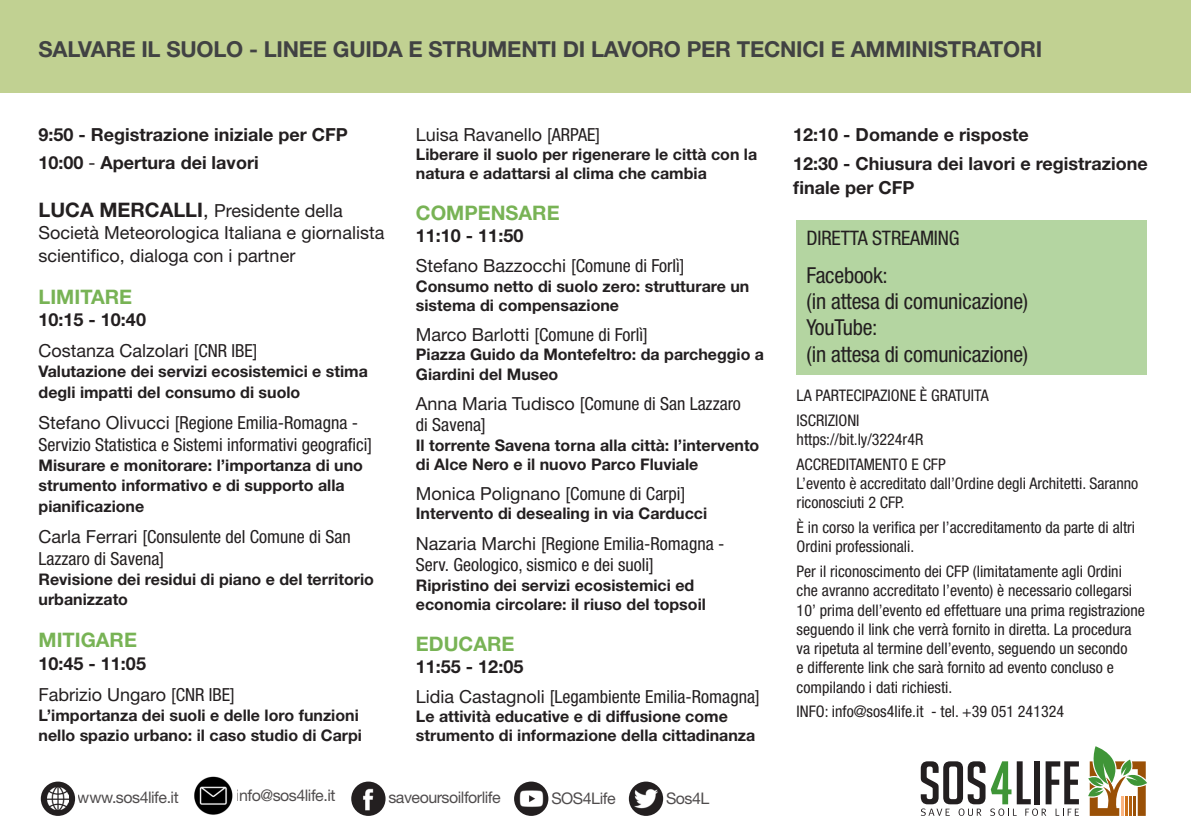
<style>
.page{position:relative;width:1191px;height:840px;background:#fff}
.page>*{position:absolute;margin:0;border:0;box-sizing:border-box;transform-origin:0 0}
.t1{font:700 22px "Helvetica Neue LT Std";letter-spacing:-.01em;color:#414243}
.ora{font:condensed 22px "Helvetica Neue LT Std";letter-spacing:-.01em;color:#231f20}
.Sessione{font:700 20px "Helvetica Neue LT Std";color:#78b355}
.ora-2{font:condensed 20px "Helvetica Neue LT Std";letter-spacing:-.01em;color:#231f20}
.ora-3{font:700 20px "Helvetica Neue LT Std";color:#78b355}
.relatore{font:condensed 18px/22.6px "Helvetica Neue LT Std";color:#231f20}
.relatore-2{font:18px/22.6px "Helvetica Neue LT Std";color:#231f20}
.relatore-3{font:700 18px/23.6px "Helvetica Neue LT Std";color:#231f20}
.ora-4{font:700 18px "Helvetica Neue LT Std";color:#231f20}
.Intervento{font:700 16px/19.2px "Helvetica Neue LT Std";color:#231f20}
.t2{font:condensed 16px/19.2px "Helvetica Neue LT Std";color:#231f20}
.t3{font:16px "Helvetica Neue LT Std";letter-spacing:-.03em;color:#231f20}
.s1{font-weight:400}
.s2{font-weight:700;font-size:20px}
.s3{font-size:20px}
.s4{font-stretch:condensed}
.s5{font-stretch:normal}
</style>
<div class="page">
<div style="left:0;top:0;width:1191px;height:92px;background:#c1d192"></div>
<svg style="left:920px;top:761px;width:159px;height:54px"></svg>
<svg style="left:1088px;top:746px;width:59px;height:69px"></svg>
<img style="left:514px;top:781px;width:34px;height:34px;border-radius:17px">
<div style="left:41px;top:781px;width:34px;height:34px;background:#231f20;border-radius:50%"></div>
<img style="left:47px;top:787px;width:22px;height:22px">
<img style="left:351px;top:782px;width:34px;height:33px">
<div style="left:629px;top:781px;width:34px;height:34px;background:#231f20;border-radius:50%"></div>
<img style="left:632px;top:784px;width:28px;height:28px">
<img style="left:194px;top:776px;width:39px;height:39px">
<div style="left:797px;top:220px;width:350px;height:154px;background:#b4d5a1"></div>
<p class="t1" style="left:39px;top:35px;width:1005px">SALVARE IL SUOLO - LINEE GUIDA E STRUMENTI DI LAVORO PER TECNICI E AMMINISTRATORI</p>
<p class="relatore-3" style="left:39px;top:122px;width:311px">9:50 - Registrazione iniziale per CFP</p>
<p class="relatore-3" style="left:39px;top:150px;width:222px">10:00 <span class="s1">-</span> Apertura dei lavori</p>
<p class="relatore-2" style="left:39px;top:198px;width:347px"><span class="s2">LUCA MERCALLI</span><span class="s3">,</span> Presidente della<br>Società Meteorologica Italiana e giornalista scientifico, dialoga con i partner</p>
<p class="Sessione" style="left:39px;top:284px;width:95px">LIMITARE</p>
<p class="relatore-3" style="left:39px;top:307px;width:109px">10:15 - 10:40</p>
<p class="relatore-2" style="left:39px;top:339px;width:220px">Costanza Calzolari <span class="s4">[CNR IBE]</span></p>
<p class="Intervento" style="left:39px;top:361px;width:331px;line-height:20.2px">Valutazione dei servizi ecosistemici e stima degli impatti del consumo di suolo</p>
<p class="relatore" style="left:39px;top:410px;width:335px"><span class="s5">Stefano Olivucci</span> [Regione Emilia-Romagna -<br>Servizio Statistica e Sistemi informativi geografici]</p>
<p class="Intervento" style="left:39px;top:455px;width:326px;line-height:20.2px">Misurare e monitorare: l’importanza di uno strumento informativo e di supporto alla pianificazione</p>
<p class="relatore" style="left:39px;top:524px;width:314px"><span class="s5">Carla Ferrari</span> [Consulente del Comune di San<br>Lazzaro di Savena]</p>
<p class="Intervento" style="left:39px;top:568px;width:337px;line-height:20.2px">Revisione dei residui di piano e del territorio urbanizzato</p>
<p class="ora-3" style="left:39px;top:627px;width:100px">MITIGARE</p>
<p class="relatore-3" style="left:39px;top:651px;width:109px">10:45 - 11:05</p>
<p class="relatore-2" style="left:39px;top:682px;width:198px">Fabrizio Ungaro <span class="s4">[CNR IBE]</span></p>
<p class="Intervento" style="left:39px;top:704px;width:325px;line-height:20.2px">L’importanza dei suoli e delle loro funzioni nello spazio urbano: il caso studio di Carpi</p>
<p class="relatore-2" style="left:416px;top:123px;width:186px">Luisa Ravanello <span class="s4">[ARPAE]</span></p>
<p class="Intervento" style="left:416px;top:144px;width:343px">Liberare il suolo per rigenerare le città con la natura e adattarsi al clima che cambia</p>
<p class="Sessione" style="left:416px;top:201px;width:145px">COMPENSARE</p>
<p class="ora-4" style="left:416px;top:224px;width:109px">11:10 - 11:50</p>
<p class="relatore-2" style="left:416px;top:254px;width:270px">Stefano Bazzocchi <span class="s4">[Comune di Forlì]</span></p>
<p class="Intervento" style="left:416px;top:276px;width:335px">Consumo netto di suolo zero: strutturare un sistema di compensazione</p>
<p class="relatore" style="left:416px;top:323px;width:233px"><span class="s5">Marco Barlotti</span> [Comune di Forlì]</p>
<p class="Intervento" style="left:416px;top:344px;width:350px">Piazza Guido da Montefeltro: da parcheggio a<br>Giardini del Museo</p>
<p class="relatore" style="left:416px;top:392px;width:326px;line-height:21.6px"><span class="s5">Anna Maria Tudisco</span> [Comune di San Lazzaro di Savena]</p>
<p class="Intervento" style="left:416px;top:435px;width:345px">Il torrente Savena torna alla città: l’intervento di Alce Nero e il nuovo Parco Fluviale</p>
<p class="relatore-2" style="left:416px;top:482px;width:271px">Monica Polignano <span class="s4">[Comune di Carpi]</span></p>
<p class="Intervento" style="left:416px;top:503px;width:293px">Intervento di desealing in via Carducci</p>
<p class="relatore" style="left:416px;top:532px;width:310px;line-height:21.6px"><span class="s5">Nazaria Marchi</span> [Regione Emilia-Romagna -<br>Serv. Geologico, sismico e dei suoli]</p>
<p class="Intervento" style="left:416px;top:574px;width:291px">Ripristino dei servizi ecosistemici ed economia circolare: il riuso del topsoil</p>
<p class="Sessione" style="left:416px;top:631px;width:100px">EDUCARE</p>
<p class="ora-4" style="left:416px;top:654px;width:109px">11:55 - 12:05</p>
<p class="relatore" style="left:416px;top:684px;width:345px"><span class="s5">Lidia Castagnoli</span> [Legambiente Emilia-Romagna]</p>
<p class="Intervento" style="left:416px;top:706px;width:341px">Le attività educative e di diffusione come strumento di informazione della cittadinanza</p>
<p class="t3" style="left:78px;top:787px;width:102px">www.sos4life.it</p>
<p class="t3" style="left:236px;top:785px;width:101px">info@sos4life.it</p>
<p class="t3" style="left:388px;top:787px;width:114px">saveoursoilforlife</p>
<p class="t3" style="left:551px;top:788px;width:66px">SOS4Life</p>
<p class="t3" style="left:666px;top:788px;width:45px">Sos4L</p>
<p class="relatore-3" style="left:793px;top:122px;width:237px">12:10 - Domande e risposte</p>
<p class="relatore-3" style="left:793px;top:151px;width:356px">12:30 - Chiusura dei lavori e registrazione finale per CFP</p>
<p class="ora-2" style="left:806px;top:226px;width:154px">DIRETTA STREAMING</p>
<p class="ora" style="left:806px;top:262px;width:83px">Facebook:</p>
<p class="ora" style="left:806px;top:288px;width:223px">(in attesa di comunicazione)</p>
<p class="ora" style="left:806px;top:314px;width:72px">YouTube:</p>
<p class="ora" style="left:806px;top:341px;width:223px">(in attesa di comunicazione)</p>
<p class="t2" style="left:796px;top:385px;width:194px">LA PARTECIPAZIONE È GRATUITA</p>
<p class="t2" style="left:796px;top:410px;width:128px">ISCRIZIONI https://bit.ly/3224r4R</p>
<p class="t2" style="left:796px;top:454px;width:343px">ACCREDITAMENTO E CFP<br>L’evento è accreditato dall’Ordine degli Architetti. Saranno riconosciuti 2 CFP.</p>
<p class="t2" style="left:796px;top:517px;width:340px">È in corso la verifica per l’accreditamento da parte di altri<br>Ordini professionali.</p>
<p class="t2" style="left:796px;top:561px;width:350px">Per il riconoscimento dei CFP (limitatamente agli Ordini che avranno accreditato l’evento) è necessario collegarsi 10’ prima dell’evento ed effettuare una prima registrazione seguendo il link che verrà fornito in diretta. La procedura va ripetuta al termine dell’evento, seguendo un secondo<br>e differente link che sarà fornito ad evento concluso e compilando i dati richiesti.</p>
<p class="t2" style="left:796px;top:701px;width:269px">INFO: info@sos4life.it - tel. +39 051 241324</p>
</div>
